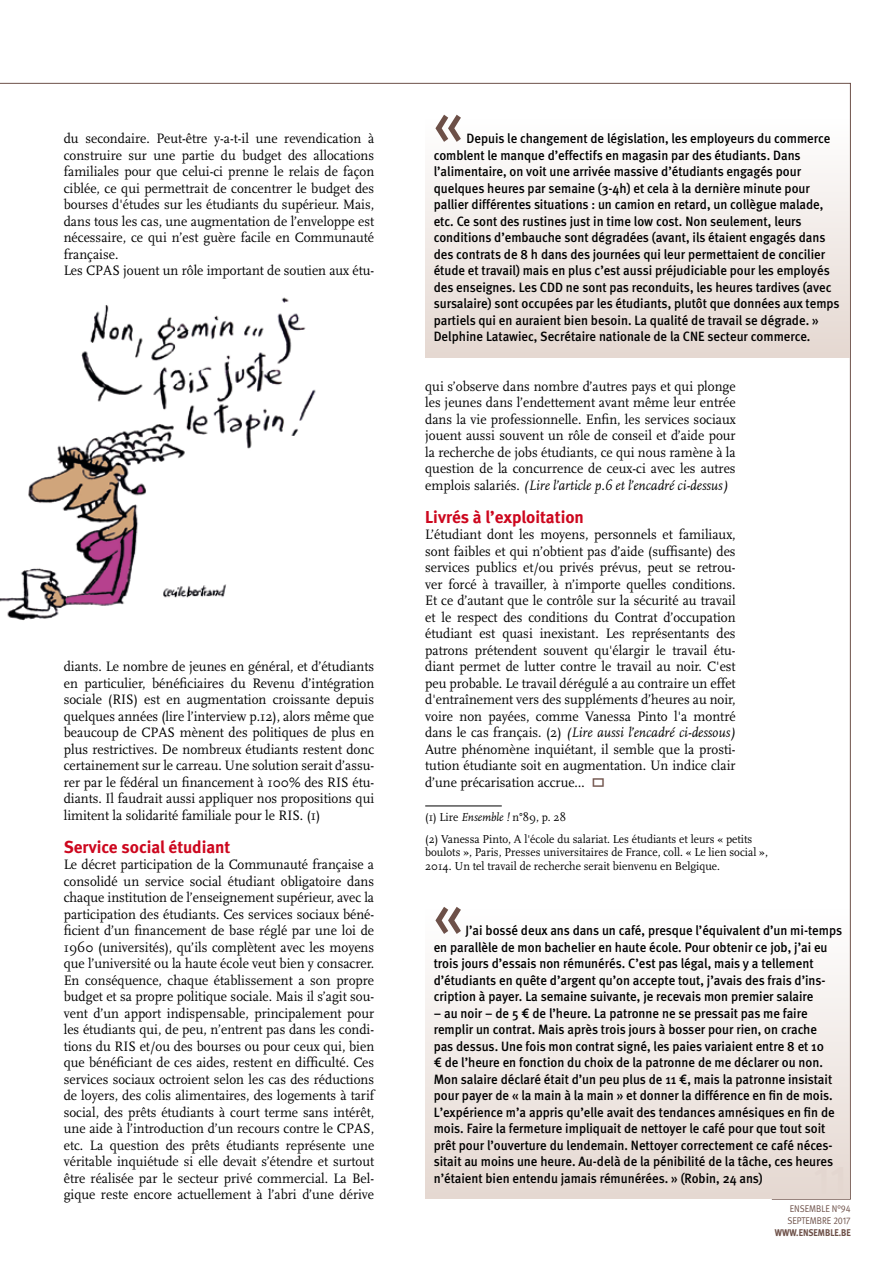
<style>
.page{position:relative;width:893px;height:1263px;background:#fff}
.page>*{position:absolute;margin:0;border:0;box-sizing:border-box;transform-origin:0 0}
.t1{font:500 60px "Meta";color:#6d5048;scale:.95 1}
.t2{font:700 17.25px "Meta";color:#cd071e}
.t3{font:14.25px/16.5px "Scala";color:#000;text-align:justify;scale:.95 1}
.t4{font:500 13.5px/16.5px "Meta";color:#000;scale:.95 1}
.t5{font:12px/22px "Scala";color:#000;scale:.95 1}
.t6{font:9.75px/12px "Meta Normal";color:#6d5048;scale:.9 1}
.t7{font:700 9.75px "Meta";color:#6d5048;scale:.9 1}
.s1{font-style:italic}
.s2{font-family:"Meta Normal Expert"}
</style>
<div class="page">
<img style="left:0;top:297px;width:316px;height:324px">
<div style="left:425px;top:910px;width:425px;height:289px;background:linear-gradient(to bottom,#fefefe,#e5d8d1)"></div>
<div style="left:425px;top:119px;width:425px;height:239px;background:linear-gradient(to bottom,#fefefe,#e5d8d1)"></div>
<hr style="left:425px;top:806px;width:77px;height:1px;background:#000">
<p class="t3" style="left:64px;top:130px;width:328px;text-align:left">du secondaire. Peut-être y-a-t-il une revendication à construire sur une partie du budget des allocations familiales pour que celui-ci prenne le relais de façon ciblée, ce qui permettrait de concentrer le budget des bourses d'études sur les étudiants du supérieur. Mais, dans tous les cas, une augmentation de l’enveloppe est nécessaire, ce qui n’est guère facile en Communauté française.<br>Les CPAS jouent un rôle important de soutien aux étu-</p>
<p class="t3" style="left:64px;top:658px;width:328px">diants. Le nombre de jeunes en général, et d’étudiants en particulier, bénéficiaires du Revenu d’intégration sociale (RIS) est en augmentation croissante depuis quelques années (lire l’interview p.12), alors même que beaucoup de CPAS mènent des politiques de plus en plus restrictives. De nombreux étudiants restent donc certainement sur le carreau. Une solution serait d’assu&shy;rer par le fédéral un financement à 100% des RIS étu&shy;diants. Il faudrait aussi appliquer nos propositions qui limitent la solidarité familiale pour le RIS. (1)</p>
<p class="t2" style="left:64px;top:836px;width:168px">Service social étudiant</p>
<p class="t3" style="left:64px;top:856px;width:328px">Le décret participation de la Communauté française a consolidé un service social étudiant obligatoire dans chaque institution de l’enseignement supérieur, avec la participation des étudiants. Ces services sociaux béné&shy;ficient d’un financement de base réglé par une loi de 1960 (universités), qu’ils complètent avec les moyens que l’université ou la haute école veut bien y consacrer.<br>En conséquence, chaque établissement a son propre budget et sa propre politique sociale. Mais il s’agit sou&shy;vent d’un apport indispensable, principalement pour les étudiants qui, de peu, n’entrent pas dans les condi&shy;tions du RIS et/ou des bourses ou pour ceux qui, bien que bénéficiant de ces aides, restent en difficulté. Ces services sociaux octroient selon les cas des réductions de loyers, des colis alimentaires, des logements à tarif social, des prêts étudiants à court terme sans intérêt, une aide à l’introduction d’un recours contre le CPAS, etc. La question des prêts étudiants représente une véritable inquiétude si elle devait s’étendre et surtout être réalisée par le secteur privé commercial. La Bel&shy;gique reste encore actuellement à l’abri d’une dérive</p>
<h1 class="t1" style="left:434px;top:87px;width:32px">«</h1>
<p class="t4" style="left:434px;top:130px;width:429px;text-indent:33px">Depuis le changement de législation, les employeurs du commerce comblent le manque d’effectifs en magasin par des étudiants. Dans l’alimentaire, on voit une arrivée massive d’étudiants engagés pour quelques heures par semaine (3-4h) et cela à la dernière minute pour pallier différentes situations : un camion en retard, un collègue malade, etc. Ce sont des rustines just in time low cost. Non seulement, leurs conditions d’embauche sont dégradées (avant, ils étaient engagés dans des contrats de 8 h dans des journées qui leur permettaient de concilier étude et travail) mais en plus c’est aussi préjudiciable pour les employés des enseignes. Les CDD ne sont pas reconduits, les heures tardives (avec sursalaire) sont occupées par les étudiants, plutôt que données aux temps partiels qui en auraient bien besoin. La qualité de travail se dégrade. » Delphine Latawiec, Secrétaire nationale de la CNE secteur commerce.</p>
<p class="t3" style="left:425px;top:378px;width:328px">qui s’observe dans nombre d’autres pays et qui plonge les jeunes dans l’endettement avant même leur entrée dans la vie professionnelle. Enfin, les services sociaux jouent aussi souvent un rôle de conseil et d’aide pour la recherche de jobs étudiants, ce qui nous ramène à la question de la concurrence de ceux-ci avec les autres emplois salariés. <span class="s1">(Lire l’article p.6 et l’encadré ci-dessus)</span></p>
<p class="t2" style="left:425px;top:506px;width:160px">Livrés à l’exploitation</p>
<p class="t3" style="left:425px;top:526px;width:328px">L’étudiant dont les moyens, personnels et familiaux, sont faibles et qui n’obtient pas d’aide (suffisante) des services publics et/ou privés prévus, peut se retrou&shy;ver forcé à travailler, à n’importe quelles conditions.<br>Et ce d’autant que le contrôle sur la sécurité au travail et le respect des conditions du Contrat d’occupation étudiant est quasi inexistant. Les représentants des patrons prétendent souvent qu'élargir le travail étu&shy;diant permet de lutter contre le travail au noir. C'est peu probable. Le travail dérégulé a au contraire un effet d'entraînement vers des suppléments d’heures au noir, voire non payées, comme Vanessa Pinto l'a montré dans le cas français. (2) <span class="s1">(Lire aussi l’encadré ci-dessous)<br></span>Autre phénomène inquiétant, il semble que la prosti&shy;tution étudiante soit en augmentation. Un indice clair d’une précarisation accrue…</p>
<p class="t5" style="left:425px;top:806px;width:346px">(1) Lire <span class="s1">Ensemble !</span> n°89, p. 28<br>(2) Vanessa Pinto, A l'école du salariat. Les étudiants et leurs « petits</p>
<p class="t5" style="left:425px;top:846px;width:362px;line-height:13.5px">boulots », Paris, Presses universitaires de France, coll. « Le lien social »,<br>2014. Un tel travail de recherche serait bienvenu en Belgique.</p>
<h1 class="t1" style="left:434px;top:879px;width:32px">«</h1>
<p class="t4" style="left:434px;top:922px;width:431px;text-indent:32px">J’ai bossé deux ans dans un café, presque l’équivalent d’un mi-temps en parallèle de mon bachelier en haute école. Pour obtenir ce job, j’ai eu trois jours d’essais non rémunérés. C’est pas légal, mais y a tellement d’étudiants en quête d’argent qu’on accepte tout, j’avais des frais d’ins&shy;cription à payer. La semaine suivante, je recevais mon premier salaire</p>
<p class="t4" style="left:434px;top:1004px;width:424px">– au noir – de 5 ¤ de l’heure. La patronne ne se pressait pas me faire remplir un contrat. Mais après trois jours à bosser pour rien, on crache pas dessus. Une fois mon contrat signé, les paies variaient entre 8 et 10 ¤ de l’heure en fonction du choix de la patronne de me déclarer ou non.<br>Mon salaire déclaré était d’un peu plus de 11 ¤, mais la patronne insistait pour payer de « la main à la main » et donner la différence en fin de mois.<br>L’expérience m’a appris qu’elle avait des tendances amnésiques en fin de mois. Faire la fermeture impliquait de nettoyer le café pour que tout soit prêt pour l’ouverture du lendemain. Nettoyer correctement ce café néces&shy;sitait au moins une heure. Au-delà de la pénibilité de la tâche, ces heures n’étaient bien entendu jamais rémunérées. » (Robin, 24 ans)</p>
<p class="t6" style="left:787px;top:1203px;width:72px">ENSEMBLE N°<span class="s2">94<br></span>SEPTEMBRE <span class="s2">2017</span></p>
<p class="t7" style="left:775px;top:1227px;width:86px">www.ensemble.be</p>
</div>
